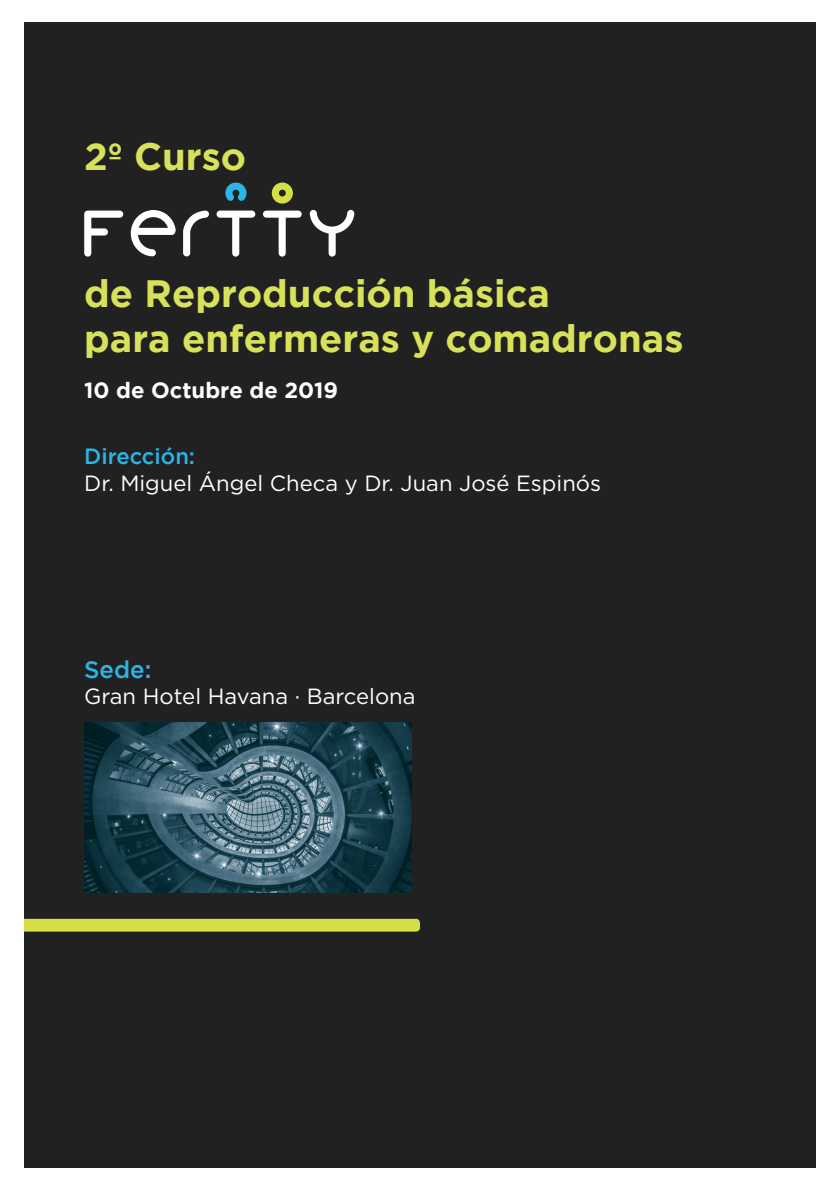
<style>
.page{position:relative;width:840px;height:1191px;background:#fff}
.page>*{position:absolute;margin:0;border:0;box-sizing:border-box;transform-origin:0 0}
.t1{font:700 38px "Gotham";color:#d8e15a}
.t2{font:500 24px "Gotham";color:#2bb4e8}
.t3{font:22px "Gotham";color:#fff}
.t4{font:700 22px "Gotham";color:#fff}
.t5{font:500 22px "Gotham";color:#2bb4e8}
</style>
<div class="page">
<div style="left:24px;top:23px;width:791px;height:1145px;background:#212121"></div>
<svg style="left:24px;top:918px;width:396px;height:13px;background:#c8d242"></svg>
<img style="left:84px;top:722px;width:327px;height:170px">
<svg style="left:84px;top:211px;width:39px;height:46px"></svg>
<svg style="left:131px;top:210px;width:45px;height:46px"></svg>
<svg style="left:183px;top:210px;width:26px;height:46px"></svg>
<svg style="left:309px;top:210px;width:45px;height:47px"></svg>
<svg style="left:263px;top:211px;width:38px;height:46px"></svg>
<svg style="left:271px;top:182px;width:22px;height:22px"></svg>
<svg style="left:216px;top:211px;width:39px;height:46px"></svg>
<svg style="left:225px;top:182px;width:21px;height:19px"></svg>
<p class="t1" style="left:84px;top:134px;width:163px">2º Curso</p>
<p class="t1" style="left:84px;top:271px;width:467px">de Reproducción básica</p>
<p class="t1" style="left:84px;top:317px;width:600px">para enfermeras y comadronas</p>
<p class="t4" style="left:84px;top:377px;width:255px">10 de Octubre de 2019</p>
<p class="t5" style="left:84px;top:444px;width:112px">Dirección:</p>
<p class="t3" style="left:84px;top:469px;width:518px">Dr. Miguel Ángel Checa y Dr. Juan José Espinós</p>
<p class="t2" style="left:84px;top:656px;width:69px">Sede:</p>
<p class="t3" style="left:84px;top:682px;width:332px">Gran Hotel Havana · Barcelona</p>
</div>
